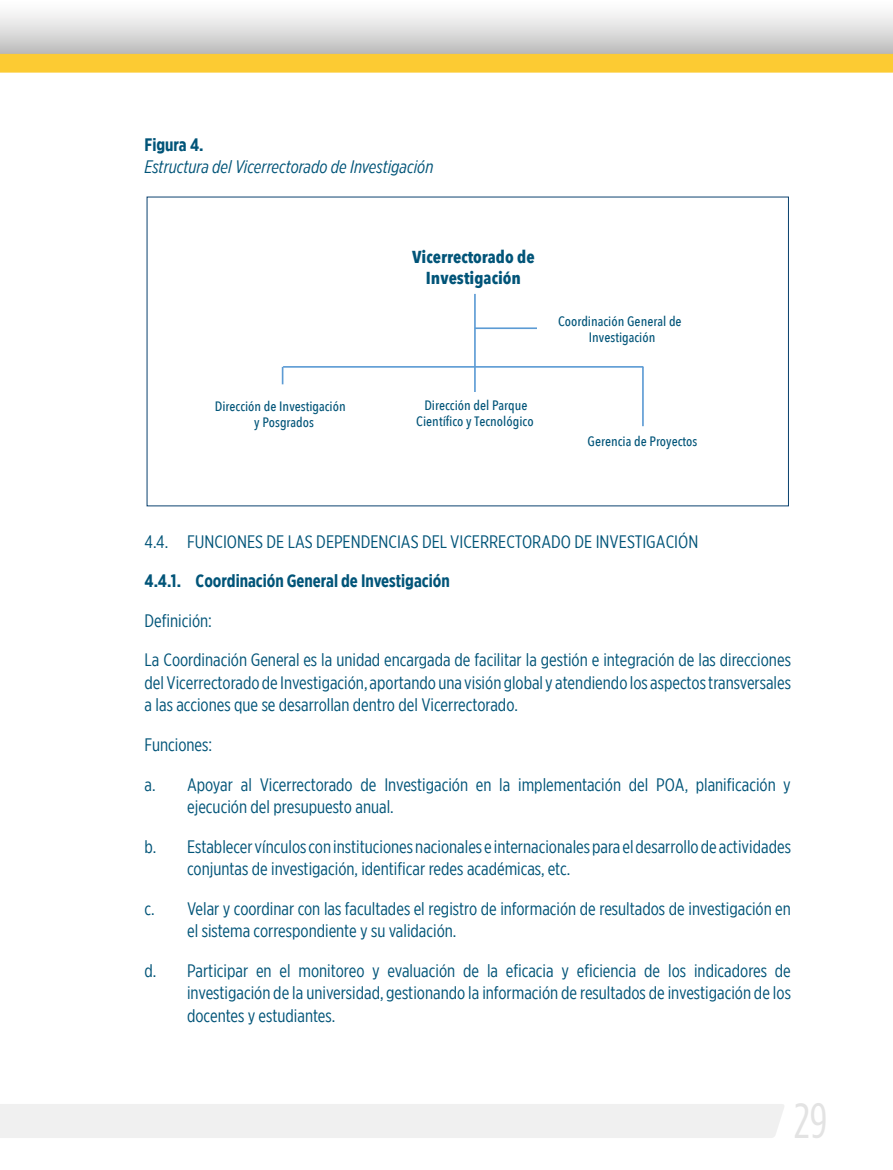
<style>
.page{position:relative;width:893px;height:1170px;background:#fff}
.page>*{position:absolute;margin:0;border:0;box-sizing:border-box;transform-origin:0 0}
.t1{font:49.5px "Gotham Condensed";color:#e3e3e3}
.t2{font:18px/39.5px "Gotham X Narrow";color:#005478}
.t3{font:700 18px "Gotham X Narrow";color:#005478}
.t4{font:italic 18px "Gotham X Narrow";color:#005478}
.t5{font:700 17.25px/21px "Avenir Next Condensed";color:#005478;text-align:center}
.t6{font:500 13.65px/16px "Avenir Next Condensed";color:#005478;text-align:center}
</style>
<div class="page">
<div style="left:0;top:1104px;width:784px;height:33px;background:#f0f0f0"></div>
<div style="left:0;top:54px;width:893px;height:19px;background:#fccb33"></div>
<svg style="left:0;top:13px;width:893px;height:41px;background:#d9d9d8"></svg>
<hr style="left:474px;top:294px;width:2px;height:99px;background:#5c9bd4">
<hr style="left:283px;top:366px;width:360px;height:1px;background:#5c9bd4">
<hr style="left:642px;top:367px;width:2px;height:59px;background:#5c9bd4">
<svg style="left:282px;top:367px;width:1px;height:17px"></svg>
<hr style="left:475px;top:327px;width:62px;height:2px;background:#5c9bd4">
<p class="t3" style="left:145px;top:133px;width:61px">Figura 4.</p>
<p class="t4" style="left:145px;top:156px;width:290px">Estructura del Vicerrectorado de Investigación</p>
<p class="t6" style="left:215px;top:398px;width:132px">Dirección de Investigación y Posgrados</p>
<p class="t5" style="left:412px;top:246px;width:124px">Vicerrectorado de<br>Investigación</p>
<p class="t6" style="left:416px;top:397px;width:119px">Dirección del Parque<br>Científico y Tecnológico</p>
<p class="t6" style="left:558px;top:313px;width:125px">Coordinación General de<br>Investigación</p>
<p class="t6" style="left:588px;top:433px;width:111px">Gerencia de Proyectos</p>
<p class="t2" style="left:145px;top:521px;width:555px">4.4. FUNCIONES DE LAS DEPENDENCIAS DEL VICERRECTORADO DE INVESTIGACIÓN</p>
<p class="t3" style="left:145px;top:570px;width:307px">4.4.1. Coordinación General de Investigación</p>
<p class="t2" style="left:145px;top:600px;width:648px">Definición:<br>La Coordinación General es la unidad encargada de facilitar la gestión e integración de las direcciones</p>
<p class="t2" style="left:145px;top:671px;width:648px;line-height:22.5px">del Vicerrectorado de Investigación, aportando una visión global y atendiendo los aspectos transversales a las acciones que se desarrollan dentro del Vicerrectorado.</p>
<p class="t2" style="left:145px;top:724px;width:648px">Funciones:<br>a. Apoyar al Vicerrectorado de Investigación en la implementación del POA, planificación y</p>
<p class="t2" style="left:145px;top:786px;width:648px;text-indent:43px">ejecución del presupuesto anual.<br>b. Establecer vínculos con instituciones nacionales e internacionales para el desarrollo de actividades</p>
<p class="t2" style="left:145px;top:848px;width:648px;text-indent:43px">conjuntas de investigación, identificar redes académicas, etc.<br>c. Velar y coordinar con las facultades el registro de información de resultados de investigación en</p>
<p class="t2" style="left:145px;top:910px;width:648px;text-indent:43px">el sistema correspondiente y su validación.<br>d. Participar en el monitoreo y evaluación de la eficacia y eficiencia de los indicadores de</p>
<p class="t2" style="left:187px;top:981px;width:605px;line-height:22.5px">investigación de la universidad, gestionando la información de resultados de investigación de los docentes y estudiantes.</p>
<h1 class="t1" style="left:794px;top:1094px;width:35px">29</h1>
</div>
